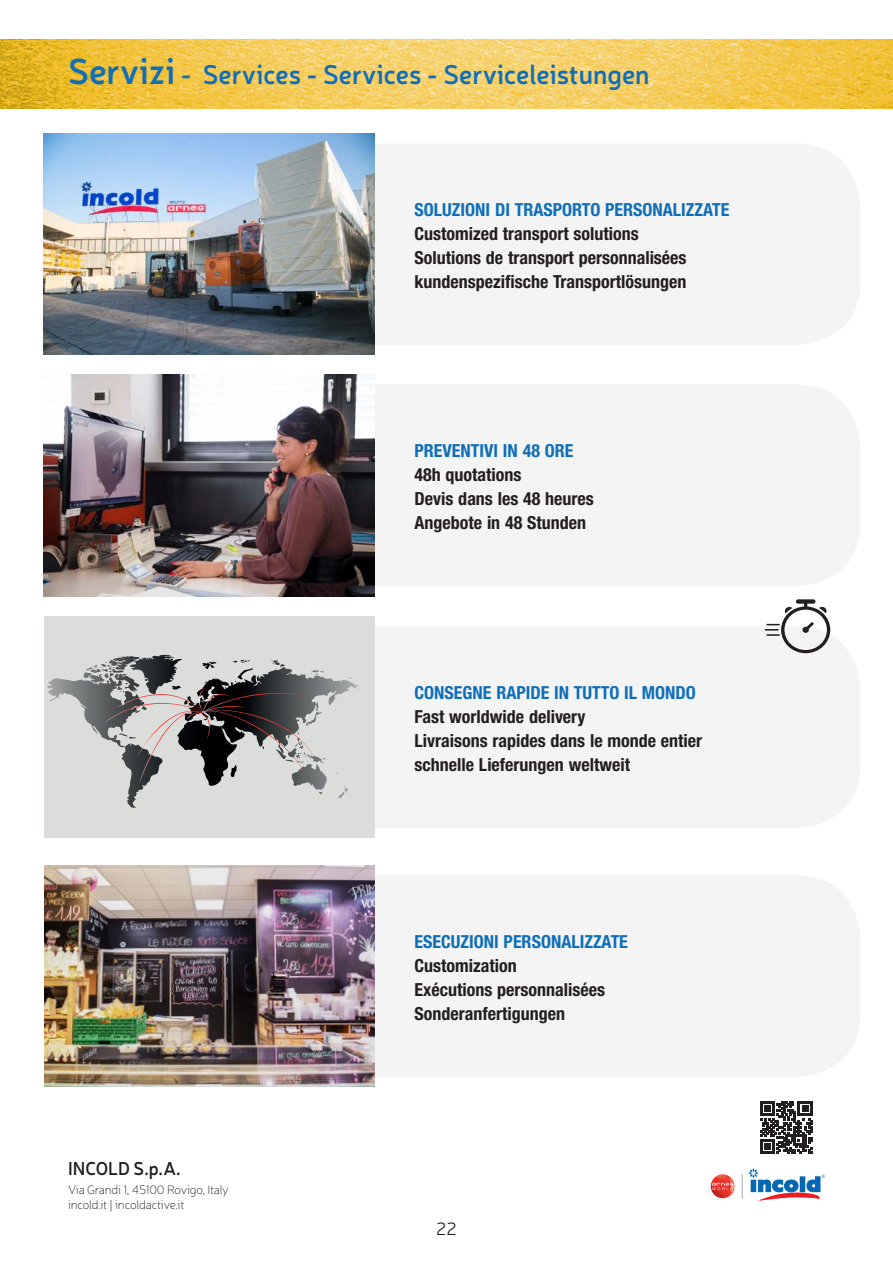
<style>
.page{position:relative;width:893px;height:1263px;background:#fff}
.page>*{position:absolute;margin:0;border:0;box-sizing:border-box;transform-origin:0 0}
.t1{font:600 27px "Neris";color:#0f6eb8;scale:.96 1}
.testo{font:600 18.6px "Neris";color:#231f20;scale:.95 1}
.Normale{font:700 condensed 18px "Helvetica Neue LT Std";color:#231f20}
.Normale-2{font:700 condensed 18px "Helvetica Neue LT Std";color:#0f6eb8}
.t2{font:300 18px "Neris";color:#231f20}
.t3{font:100 12.3px "Neris";letter-spacing:-.015em;color:#231f20}
.s1{font-size:36px}
</style>
<div class="page">
<svg style="left:0;top:39px;width:893px;height:69px;background:#f2c954"></svg>
<div style="left:68px;top:626px;width:792px;height:202px;background:#f4f4f5;border-radius:64px"></div>
<div style="left:68px;top:875px;width:792px;height:202px;background:#f4f4f5;border-radius:64px"></div>
<div style="left:68px;top:143px;width:792px;height:202px;background:#f4f4f5;border-radius:64px"></div>
<div style="left:68px;top:385px;width:792px;height:201px;background:#f4f4f5;border-radius:64px"></div>
<img style="left:44px;top:134px;width:331px;height:221px">
<img style="left:44px;top:375px;width:331px;height:221px">
<div style="left:796px;top:599px;width:19px;height:5px;background:#6e6c6c;border-radius:2px"></div>
<svg style="left:765px;top:600px;width:65px;height:53px"></svg>
<div style="left:44px;top:616px;width:331px;height:222px;background:#dbdddb"></div>
<svg style="left:105px;top:655px;width:209px;height:127px"></svg>
<svg style="left:710px;top:1174px;width:25px;height:25px"></svg>
<svg style="left:742px;top:1168px;width:83px;height:33px"></svg>
<svg style="left:760px;top:1101px;width:52px;height:53px"></svg>
<img style="left:45px;top:865px;width:330px;height:222px">
<p class="t1" style="left:68px;top:56px;width:607px"><span class="s1">Servizi</span> - Services - Services - Serviceleistungen</p>
<p class="Normale-2" style="left:415px;top:199px;width:316px">SOLUZIONI DI TRASPORTO PERSONALIZZATE</p>
<p class="Normale" style="left:415px;top:223px;width:226px">Customized transport solutions</p>
<p class="Normale" style="left:415px;top:247px;width:274px">Solutions de transport personnalisées</p>
<p class="Normale" style="left:415px;top:271px;width:273px">kundenspezifische Transportlösungen</p>
<p class="Normale-2" style="left:415px;top:440px;width:160px">PREVENTIVI IN 48 ORE</p>
<p class="Normale" style="left:415px;top:464px;width:108px">48h quotations</p>
<p class="Normale" style="left:415px;top:488px;width:181px">Devis dans les 48 heures</p>
<p class="Normale" style="left:415px;top:512px;width:173px">Angebote in 48 Stunden</p>
<p class="Normale-2" style="left:415px;top:682px;width:283px">CONSEGNE RAPIDE IN TUTTO IL MONDO</p>
<p class="Normale" style="left:415px;top:706px;width:173px">Fast worldwide delivery</p>
<p class="Normale" style="left:415px;top:730px;width:289px">Livraisons rapides dans le monde entier</p>
<p class="Normale" style="left:415px;top:754px;width:217px">schnelle Lieferungen weltweit</p>
<p class="testo" style="left:68px;top:1155px;width:120px">INCOLD S.p.A.</p>
<p class="t3" style="left:68px;top:1182px;width:162px">Via Grandi 1, 45100 Rovigo, Italy</p>
<p class="t3" style="left:68px;top:1197px;width:118px">incold.it | incoldactive.it</p>
<p class="Normale-2" style="left:415px;top:930px;width:215px">ESECUZIONI PERSONALIZZATE</p>
<p class="Normale" style="left:415px;top:954px;width:104px">Customization</p>
<p class="Normale" style="left:415px;top:978px;width:192px">Exécutions personnalisées</p>
<p class="Normale" style="left:415px;top:1002px;width:152px">Sonderanfertigungen</p>
<p class="t2" style="left:436px;top:1217px;width:22px">22</p>
</div>
